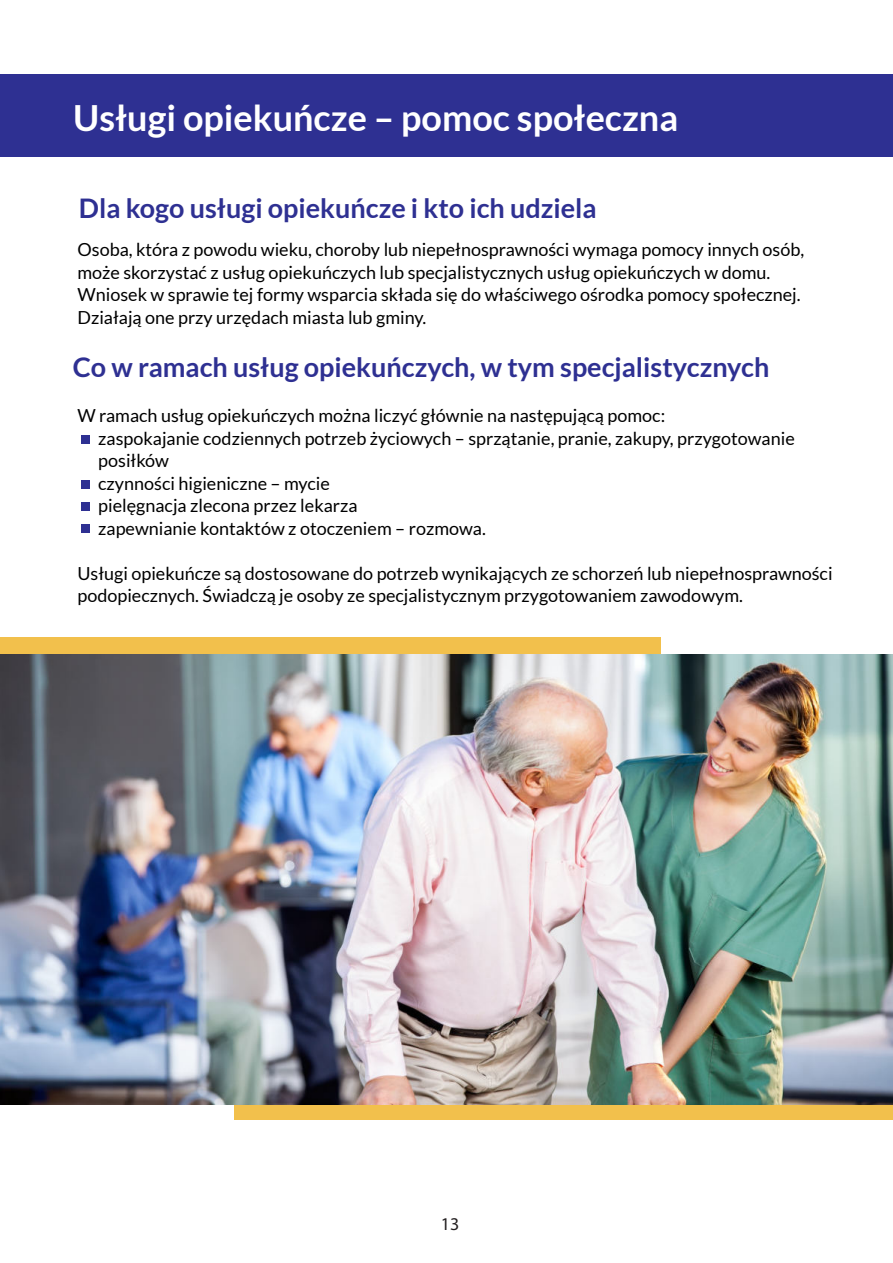
<style>
.page{position:relative;width:893px;height:1263px;background:#fff}
.page>*{position:absolute;margin:0;border:0;box-sizing:border-box;transform-origin:0 0}
.t1{font:700 36px "Lato";color:#fff}
.t2{font:700 27px "Lato";color:#2e3092}
.t3{font:18px/22.5px "Lato";color:#000001}
.t4{font:18px "Myriad Pro";color:#231f20}
</style>
<div class="page">
<div style="left:0;top:74px;width:892px;height:83px;background:#2e3092"></div>
<div style="left:81px;top:435px;width:9px;height:9px;background:#2e3092"></div>
<div style="left:81px;top:479px;width:9px;height:9px;background:#2e3092"></div>
<div style="left:81px;top:502px;width:9px;height:9px;background:#2e3092"></div>
<div style="left:81px;top:524px;width:9px;height:9px;background:#2e3092"></div>
<div style="left:0;top:637px;width:661px;height:17px;background:#f2c04c"></div>
<div style="left:235px;top:1102px;width:658px;height:18px;background:#f2c04c"></div>
<img style="left:0;top:654px;width:893px;height:450px">
<h1 class="t1" style="left:73px;top:97px;width:607px">Usługi opiekuńcze – pomoc społeczna</h1>
<h2 class="t2" style="left:79px;top:193px;width:519px">Dla kogo usługi opiekuńcze i kto ich udziela</h2>
<p class="t3" style="left:77px;top:239px;width:728px">Osoba, która z powodu wieku, choroby lub niepełnosprawności wymaga pomocy innych osób, może skorzystać z usług opiekuńczych lub specjalistycznych usług opiekuńczych w domu.<br>Wniosek w sprawie tej formy wsparcia składa się do właściwego ośrodka pomocy społecznej.<br>Działają one przy urzędach miasta lub gminy.</p>
<h2 class="t2" style="left:73px;top:351px;width:698px">Co w ramach usług opiekuńczych, w tym specjalistycznych</h2>
<p class="t3" style="left:98px;top:404px;width:698px;text-indent:-21px">W ramach usług opiekuńczych można liczyć głównie na następującą pomoc:<br>zaspokajanie codziennych potrzeb życiowych – sprzątanie, pranie, zakupy, przygotowanie posiłków<br>czynności higieniczne – mycie<br>pielęgnacja zlecona przez lekarza<br>zapewnianie kontaktów z otoczeniem – rozmowa.</p>
<p class="t3" style="left:77px;top:562px;width:757px">Usługi opiekuńcze są dostosowane do potrzeb wynikających ze schorzeń lub niepełnosprawności podopiecznych. Świadczą je osoby ze specjalistycznym przygotowaniem zawodowym.</p>
<p class="t4" style="left:441px;top:1213px;width:20px">13</p>
</div>
